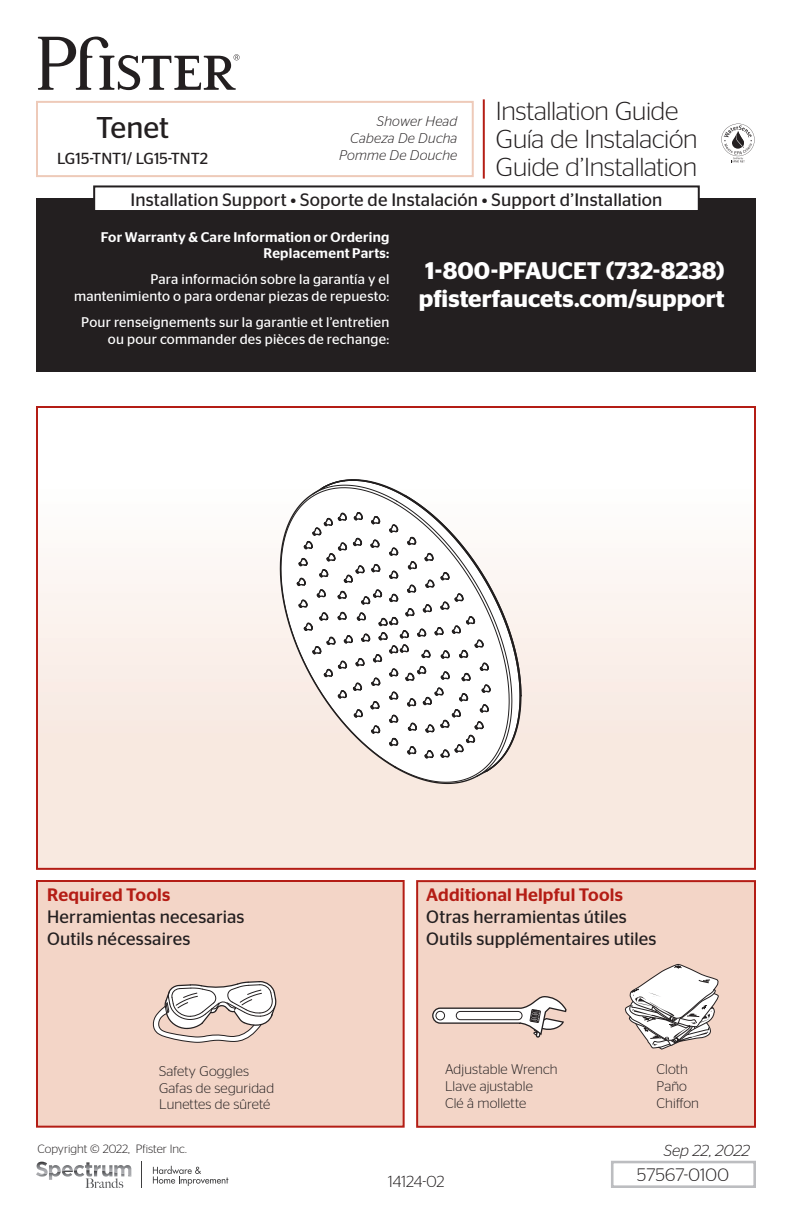
<style>
.page{position:relative;width:792px;height:1224px;background:#fff}
.page>*{position:absolute;margin:0;border:0;box-sizing:border-box;transform-origin:0 0}
.t1{font:30px "Stag Sans";color:#231f20}
.t2{font:300 26px "Stag Sans";letter-spacing:-.015em;color:#231f20}
.t3{font:600 24px/28.4px "Stag Sans";color:#fff}
.t4{font:18px/21.6px "Stag Sans";letter-spacing:.005em;color:#231f20}
.t5{font:300 18px "Stag Sans";letter-spacing:.005em;color:#231f20}
.t6{font:16px "Stag Sans";color:#231f20}
.t7{font:italic 300 16px "Stag Sans";letter-spacing:-.01em;color:#231f20}
.t8{font:300 16px "Stag Sans";color:#231f20}
.t9{font:14px/16.8px "Stag Sans";letter-spacing:.015em;color:#fff;text-align:right}
.t10{font:300 14px "Stag Sans";letter-spacing:.01em;color:#231f20}
.t11{font:500 14px/16.8px "Stag Sans";letter-spacing:.02em;color:#fff;text-align:right}
.t12{font:italic 300 14px "Stag Sans";letter-spacing:.015em;color:#231f20}
.t13{font:300 12px "Stag Sans";color:#231f20}
.s1{font-weight:500;color:#b41d15}
</style>
<div class="page">
<div style="left:37px;top:407px;width:718px;height:462px;background:linear-gradient(to bottom,#fff,#f6e4d9)"></div>
<div style="left:36px;top:406px;width:720px;height:464px;border:2px solid #b41d15"></div>
<div style="left:36px;top:880px;width:369px;height:248px;background:#f3d5c7;border:2px solid #b41d15"></div>
<div style="left:416px;top:880px;width:340px;height:248px;background:#f3d5c7;border:2px solid #b41d15"></div>
<svg style="left:721px;top:124px;width:34px;height:38px"></svg>
<svg style="left:272px;top:471px;width:255px;height:314px"></svg>
<svg style="left:279px;top:478px;width:243px;height:307px"></svg>
<svg style="left:432px;top:996px;width:135px;height:42px"></svg>
<svg style="left:38px;top:37px;width:202px;height:53px"></svg>
<div style="left:36px;top:199px;width:720px;height:173px;background:#231f20"></div>
<div style="left:94px;top:186px;width:605px;height:25px;background:#fff"></div>
<div style="left:93px;top:185px;width:607px;height:27px;border:2px solid #231f20"></div>
<div style="left:611px;top:1161px;width:145px;height:27px;border:3px solid #bcbdc0"></div>
<svg style="left:141px;top:1162px;width:1px;height:26px"></svg>
<svg style="left:153px;top:1166px;width:75px;height:20px"></svg>
<svg style="left:36px;top:1162px;width:95px;height:26px"></svg>
<div style="left:36px;top:101px;width:438px;height:76px;border:2px solid #eecab9"></div>
<svg style="left:152px;top:981px;width:125px;height:62px"></svg>
<svg style="left:624px;top:964px;width:95px;height:86px"></svg>
<hr style="left:483px;top:99px;width:2px;height:80px;background:#b41d15">
<p class="t1" style="left:96px;top:111px;width:74px">Tenet</p>
<p class="t6" style="left:57px;top:150px;width:153px">LG15-TNT1/ LG15-TNT2</p>
<p class="t12" style="left:377px;top:114px;width:82px">Shower Head</p>
<p class="t12" style="left:350px;top:130px;width:109px">Cabeza De Ducha</p>
<p class="t12" style="left:339px;top:147px;width:120px">Pomme De Douche</p>
<p class="t2" style="left:496px;top:96px;width:184px">Installation Guide</p>
<p class="t2" style="left:496px;top:124px;width:203px">Guía de Instalación</p>
<p class="t2" style="left:496px;top:152px;width:203px">Guide d’Installation</p>
<p class="t4" style="left:131px;top:189px;width:533px">Installation Support • Soporte de Instalación • Support d’Installation</p>
<p class="t11" style="left:101px;top:228px;width:290px">For Warranty &amp; Care Information or Ordering<br>Replacement Parts:</p>
<p class="t9" style="left:74px;top:271px;width:317px">Para información sobre la garantía y el mantenimiento o para ordenar piezas de repuesto:</p>
<p class="t9" style="left:81px;top:313px;width:310px">Pour renseignements sur la garantie et l’entretien ou pour commander des pièces de rechange:</p>
<h3 class="t3" style="left:419px;top:256px;width:307px">1-800-PFAUCET (732-8238) pfisterfaucets.com/support</h3>
<p class="t4" style="left:47px;top:884px;width:199px"><span class="s1">Required Tools<br></span>Herramientas necesarias<br>Outils nécessaires</p>
<p class="t10" style="left:159px;top:1063px;width:91px">Safety Goggles</p>
<p class="t10" style="left:159px;top:1080px;width:117px">Gafas de seguridad</p>
<p class="t10" style="left:159px;top:1097px;width:113px">Lunettes de sûreté</p>
<p class="t4" style="left:426px;top:884px;width:232px"><span class="s1">Additional Helpful Tools<br></span>Otras herramientas útiles<br>Outils supplémentaires utiles</p>
<p class="t10" style="left:445px;top:1062px;width:114px">Adjustable Wrench</p>
<p class="t10" style="left:445px;top:1078px;width:89px">Llave ajustable</p>
<p class="t10" style="left:445px;top:1095px;width:83px">Clé â mollette</p>
<p class="t10" style="left:656px;top:1062px;width:33px">Cloth</p>
<p class="t10" style="left:656px;top:1078px;width:32px">Paño</p>
<p class="t10" style="left:656px;top:1095px;width:44px">Chiffon</p>
<p class="t13" style="left:37px;top:1142px;width:151px">Copyright © 2022, Pfister Inc.</p>
<p class="t8" style="left:388px;top:1172px;width:58px">14124-02</p>
<p class="t7" style="left:664px;top:1142px;width:88px">Sep 22, 2022</p>
<p class="t5" style="left:637px;top:1165px;width:93px">57567-0100</p>
</div>
